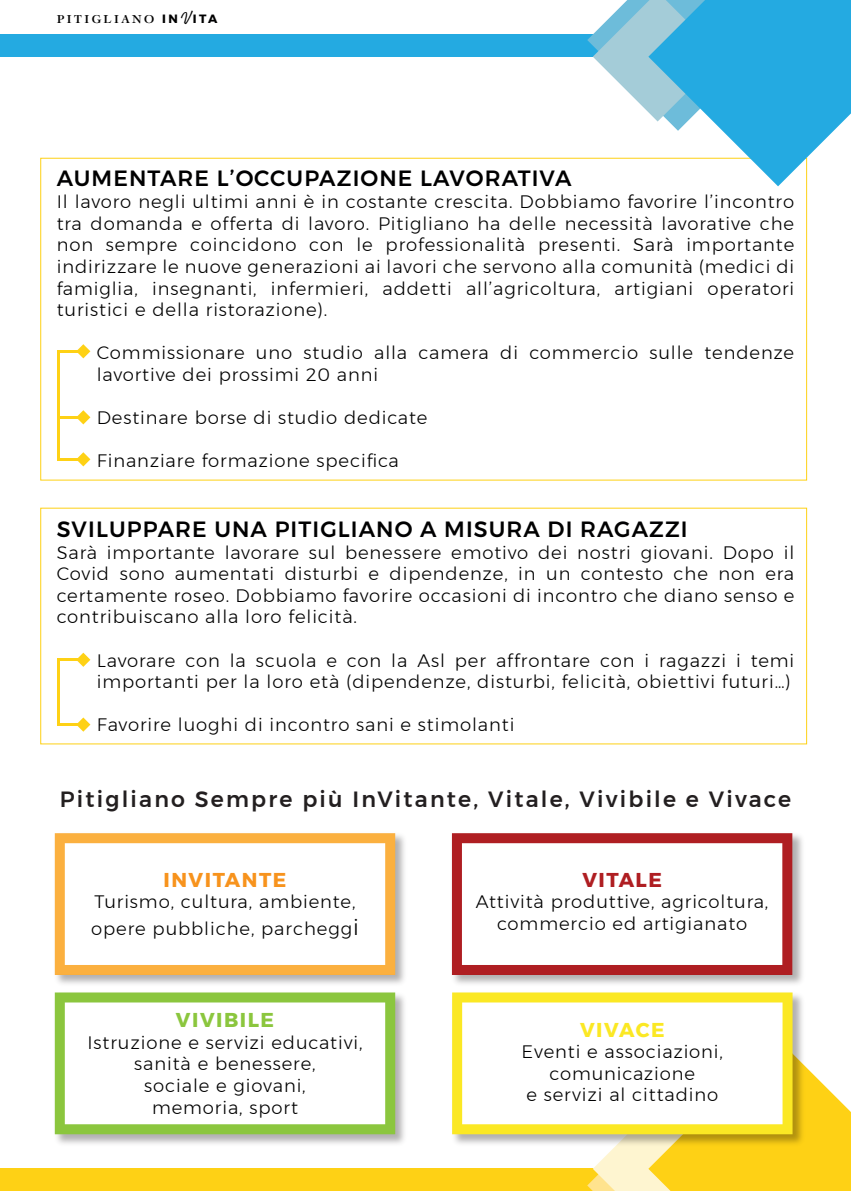
<style>
.page{position:relative;width:851px;height:1191px;background:#fff}
.page>*{position:absolute;margin:0;border:0;box-sizing:border-box;transform-origin:0 0}
.t1{font:500 22px "Montserrat";letter-spacing:.05em;color:#000001}
.t2{font:500 22px "Montserrat";letter-spacing:.1em;color:#231f20}
.t3{font:700 20px "Montserrat";letter-spacing:.075em;color:#f7931d}
.t4{font:700 20px "Montserrat";letter-spacing:.075em;color:#8bc63e}
.t5{font:700 20px "Montserrat";letter-spacing:.075em;color:#af1e22}
.t6{font:700 20px "Montserrat";letter-spacing:.075em;color:#fbe824}
.t7{font:300 18px/21.6px "Montserrat";letter-spacing:.05em;color:#000001}
.t8{font:700 12px "Cochin";letter-spacing:.2em;color:#000001}
.s1{font-family:"Montserrat"}
.s2{font-family:"Amertha PERSONALUSEONLY";font-weight:400}
.s3{font-size:22px}
</style>
<div class="page">
<div style="left:0;top:1168px;width:778px;height:23px;background:#fed115"></div>
<svg style="left:587px;top:1068px;width:263px;height:123px"></svg>
<div style="left:0;top:34px;width:778px;height:23px;background:#24aae1"></div>
<svg style="left:587px;top:0;width:263px;height:186px"></svg>
<hr style="left:57px;top:350px;width:3px;height:111px;background:#fed115">
<svg style="left:77px;top:344px;width:13px;height:14px"></svg>
<hr style="left:57px;top:350px;width:26px;height:3px;background:#fed115">
<hr style="left:57px;top:416px;width:26px;height:3px;background:#fed115">
<svg style="left:77px;top:410px;width:13px;height:14px"></svg>
<hr style="left:57px;top:458px;width:26px;height:3px;background:#fed115">
<svg style="left:77px;top:452px;width:13px;height:14px"></svg>
<hr style="left:57px;top:658px;width:3px;height:68px;background:#fed115">
<svg style="left:77px;top:652px;width:13px;height:15px"></svg>
<hr style="left:57px;top:658px;width:26px;height:3px;background:#fed115">
<hr style="left:57px;top:723px;width:26px;height:3px;background:#fed115">
<svg style="left:77px;top:717px;width:13px;height:14px"></svg>
<img style="left:54px;top:833px;width:351px;height:311px">
<svg style="left:55px;top:833px;width:340px;height:142px"></svg>
<img style="left:451px;top:833px;width:356px;height:316px">
<svg style="left:452px;top:833px;width:340px;height:142px"></svg>
<svg style="left:55px;top:992px;width:340px;height:142px"></svg>
<svg style="left:452px;top:992px;width:340px;height:142px"></svg>
<p class="t8" style="left:57px;top:12px;width:162px">PITIGLIANO <span class="s1">IN</span><span class="s2">V</span><span class="s1">ITA</span></p>
<p class="t1" style="left:57px;top:165px;width:516px">AUMENTARE L’OCCUPAZIONE LAVORATIVA</p>
<p class="t7" style="left:57px;top:191px;width:739px;text-align:justify">Il lavoro negli ultimi anni è in costante crescita. Dobbiamo favorire l’incontro tra domanda e offerta di lavoro. Pitigliano ha delle necessità lavorative che non sempre coincidono con le professionalità presenti. Sarà importante indirizzare le nuove generazioni ai lavori che servono alla comunità (medici di famiglia, insegnanti, infermieri, addetti all’agricoltura, artigiani operatori turistici e della ristorazione).</p>
<p class="t7" style="left:97px;top:342px;width:699px">Commissionare uno studio alla camera di commercio sulle tendenze lavortive dei prossimi 20 anni</p>
<p class="t7" style="left:97px;top:407px;width:332px">Destinare borse di studio dedicate</p>
<p class="t7" style="left:97px;top:450px;width:303px">Finanziare formazione specifica</p>
<p class="t1" style="left:57px;top:516px;width:632px">SVILUPPARE UNA PITIGLIANO A MISURA DI RAGAZZI</p>
<p class="t7" style="left:57px;top:541px;width:739px;text-align:justify">Sarà importante lavorare sul benessere emotivo dei nostri giovani. Dopo il Covid sono aumentati disturbi e dipendenze, in un contesto che non era certamente roseo. Dobbiamo favorire occasioni di incontro che diano senso e contribuiscano alla loro felicità.</p>
<p class="t7" style="left:97px;top:649px;width:699px">Lavorare con la scuola e con la Asl per affrontare con i ragazzi i temi importanti per la loro età (dipendenze, disturbi, felicità, obiettivi futuri…)</p>
<p class="t7" style="left:97px;top:714px;width:419px">Favorire luoghi di incontro sani e stimolanti</p>
<p class="t2" style="left:60px;top:786px;width:732px">Pitigliano Sempre più InVitante, Vitale, Vivibile e Vivace</p>
<p class="t3" style="left:163px;top:867px;width:124px">INVITANTE</p>
<p class="t7" style="left:91px;top:888px;width:269px;line-height:26.4px">Turismo, cultura, ambiente, opere pubbliche, parchegg<span class="s3">i</span></p>
<p class="t4" style="left:176px;top:1008px;width:99px">VIVIBILE</p>
<p class="t7" style="left:87px;top:1031px;width:276px;text-align:center">Istruzione e servizi educativi, sanità e benessere,<br>sociale e giovani,<br>memoria, sport</p>
<p class="t5" style="left:582px;top:867px;width:81px">VITALE</p>
<p class="t7" style="left:476px;top:891px;width:294px;text-align:center">Attività produttive, agricoltura, commercio ed artigianato</p>
<p class="t6" style="left:580px;top:1017px;width:86px">VIVACE</p>
<p class="t7" style="left:521px;top:1041px;width:203px;text-align:center">Eventi e associazioni, comunicazione<br>e servizi al cittadino</p>
</div>
